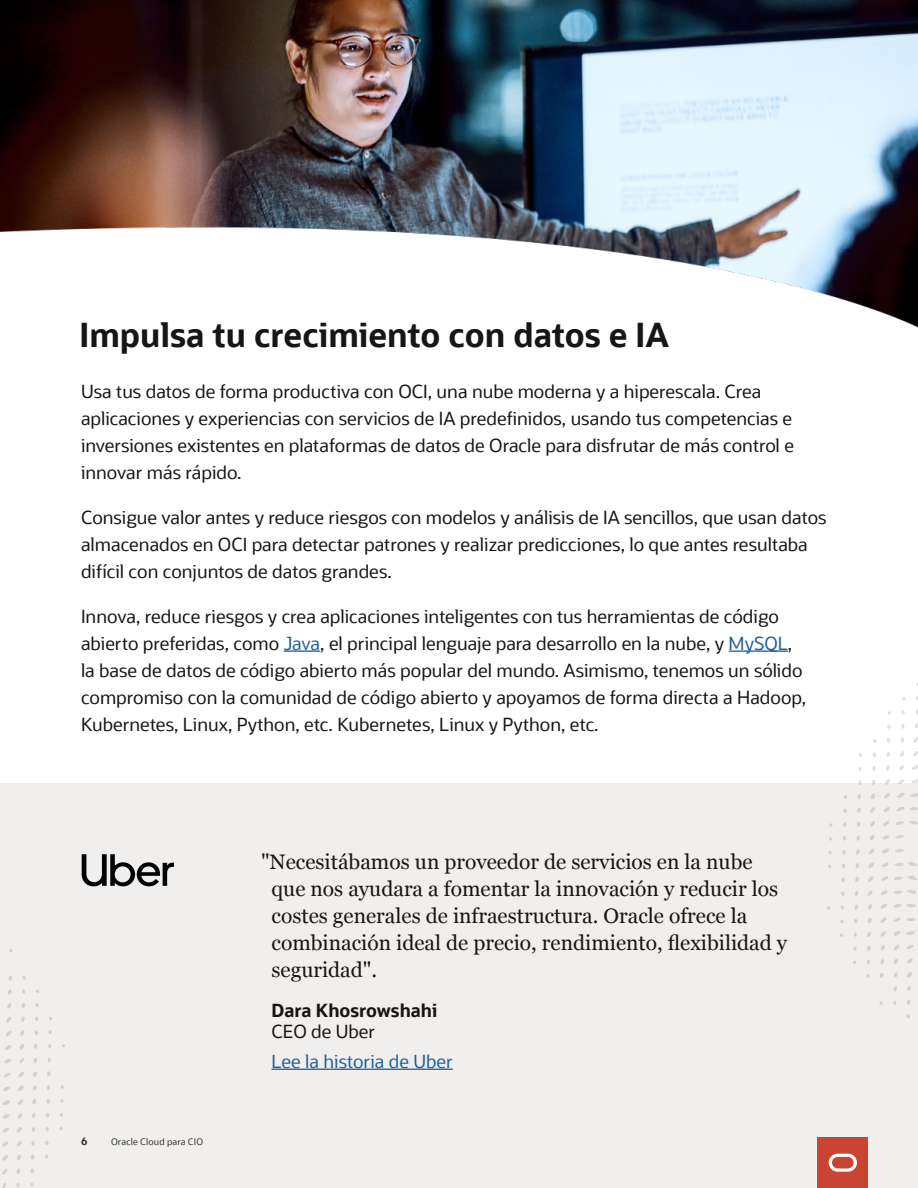
<style>
.page{position:relative;width:918px;height:1188px;background:#fff}
.page>*{position:absolute;margin:0;border:0;box-sizing:border-box;transform-origin:0 0}
.A__Subhead_chapters{font:700 33px "Oracle Sans";color:#171615}
.Component_Body_Quote_Small{font:21px/27px "Georgia";color:#171615}
.A__Body_Text{font:18px/27px "Oracle Sans";color:#171615}
.Component_Quote_Title{font:18px/30px "Oracle Sans";color:#215e9e}
.Component_Quote_Name{font:700 18px "Oracle Sans";color:#171615}
.t1{font:700 10.5px "Oracle Sans";color:#333}
.t2{font:9px "Oracle Sans";letter-spacing:.025em;color:#333}
.s1{color:#215e9e}
.s2{color:#171615}
</style>
<div class="page">
<div style="left:0;top:783px;width:918px;height:405px;background:#f1efed"></div>
<hr style="left:272px;top:1069px;width:181px;height:1px;background:#215e9e">
<svg style="left:82px;top:854px;width:92px;height:32px"></svg>
<img style="left:0;top:0;width:918px;height:328px">
<svg style="left:907px;top:918px;width:9px;height:3px"></svg>
<svg style="left:896px;top:821px;width:22px;height:4px"></svg>
<svg style="left:881px;top:890px;width:36px;height:5px"></svg>
<svg style="left:911px;top:779px;width:7px;height:4px"></svg>
<svg style="left:882px;top:848px;width:22px;height:6px"></svg>
<svg style="left:894px;top:918px;width:7px;height:4px"></svg>
<svg style="left:882px;top:835px;width:22px;height:5px"></svg>
<svg style="left:906px;top:945px;width:8px;height:4px"></svg>
<svg style="left:883px;top:807px;width:35px;height:5px"></svg>
<svg style="left:881px;top:876px;width:36px;height:5px"></svg>
<svg style="left:882px;top:862px;width:36px;height:5px"></svg>
<svg style="left:868px;top:862px;width:6px;height:6px"></svg>
<svg style="left:881px;top:903px;width:35px;height:6px"></svg>
<svg style="left:884px;top:793px;width:34px;height:6px"></svg>
<svg style="left:893px;top:931px;width:22px;height:5px"></svg>
<svg style="left:907px;top:958px;width:6px;height:6px"></svg>
<svg style="left:898px;top:779px;width:6px;height:5px"></svg>
<svg style="left:868px;top:904px;width:4px;height:6px"></svg>
<svg style="left:883px;top:821px;width:7px;height:5px"></svg>
<svg style="left:912px;top:765px;width:6px;height:5px"></svg>
<svg style="left:913px;top:751px;width:5px;height:6px"></svg>
<svg style="left:899px;top:765px;width:5px;height:6px"></svg>
<svg style="left:870px;top:821px;width:5px;height:6px"></svg>
<svg style="left:880px;top:917px;width:7px;height:6px"></svg>
<svg style="left:894px;top:945px;width:5px;height:5px"></svg>
<svg style="left:907px;top:972px;width:5px;height:6px"></svg>
<svg style="left:868px;top:876px;width:6px;height:6px"></svg>
<svg style="left:868px;top:890px;width:5px;height:6px"></svg>
<svg style="left:894px;top:958px;width:4px;height:6px"></svg>
<svg style="left:881px;top:931px;width:5px;height:6px"></svg>
<svg style="left:869px;top:835px;width:6px;height:5px"></svg>
<svg style="left:869px;top:849px;width:5px;height:5px"></svg>
<svg style="left:914px;top:737px;width:4px;height:6px"></svg>
<svg style="left:900px;top:751px;width:4px;height:6px"></svg>
<svg style="left:871px;top:793px;width:4px;height:6px"></svg>
<svg style="left:885px;top:779px;width:5px;height:6px"></svg>
<svg style="left:886px;top:765px;width:4px;height:6px"></svg>
<svg style="left:870px;top:807px;width:5px;height:6px"></svg>
<svg style="left:907px;top:986px;width:4px;height:5px"></svg>
<svg style="left:856px;top:849px;width:4px;height:6px"></svg>
<svg style="left:867px;top:918px;width:5px;height:5px"></svg>
<svg style="left:855px;top:877px;width:4px;height:5px"></svg>
<svg style="left:881px;top:945px;width:4px;height:6px"></svg>
<svg style="left:856px;top:835px;width:4px;height:6px"></svg>
<svg style="left:872px;top:780px;width:4px;height:5px"></svg>
<svg style="left:855px;top:863px;width:4px;height:5px"></svg>
<svg style="left:893px;top:986px;width:4px;height:5px"></svg>
<svg style="left:857px;top:808px;width:4px;height:5px"></svg>
<svg style="left:900px;top:737px;width:4px;height:6px"></svg>
<svg style="left:915px;top:723px;width:3px;height:6px"></svg>
<svg style="left:880px;top:973px;width:4px;height:5px"></svg>
<svg style="left:867px;top:946px;width:4px;height:5px"></svg>
<svg style="left:855px;top:891px;width:4px;height:5px"></svg>
<svg style="left:867px;top:932px;width:4px;height:5px"></svg>
<svg style="left:857px;top:822px;width:3px;height:5px"></svg>
<svg style="left:854px;top:918px;width:4px;height:6px"></svg>
<svg style="left:880px;top:959px;width:4px;height:5px"></svg>
<svg style="left:858px;top:794px;width:3px;height:5px"></svg>
<svg style="left:894px;top:972px;width:4px;height:6px"></svg>
<svg style="left:854px;top:905px;width:4px;height:5px"></svg>
<svg style="left:842px;top:850px;width:4px;height:5px"></svg>
<svg style="left:907px;top:1000px;width:4px;height:5px"></svg>
<svg style="left:872px;top:766px;width:4px;height:5px"></svg>
<svg style="left:886px;top:752px;width:4px;height:5px"></svg>
<svg style="left:842px;top:864px;width:3px;height:4px"></svg>
<svg style="left:843px;top:809px;width:4px;height:4px"></svg>
<svg style="left:843px;top:822px;width:4px;height:5px"></svg>
<svg style="left:841px;top:877px;width:4px;height:5px"></svg>
<svg style="left:841px;top:891px;width:4px;height:5px"></svg>
<svg style="left:901px;top:710px;width:4px;height:5px"></svg>
<svg style="left:887px;top:725px;width:4px;height:4px"></svg>
<svg style="left:873px;top:739px;width:4px;height:4px"></svg>
<svg style="left:843px;top:836px;width:3px;height:5px"></svg>
<svg style="left:901px;top:724px;width:4px;height:5px"></svg>
<svg style="left:858px;top:767px;width:4px;height:4px"></svg>
<svg style="left:873px;top:752px;width:3px;height:5px"></svg>
<svg style="left:887px;top:738px;width:3px;height:5px"></svg>
<svg style="left:906px;top:1014px;width:4px;height:4px"></svg>
<svg style="left:858px;top:780px;width:4px;height:5px"></svg>
<svg style="left:893px;top:1001px;width:4px;height:4px"></svg>
<svg style="left:866px;top:974px;width:4px;height:4px"></svg>
<svg style="left:853px;top:947px;width:4px;height:4px"></svg>
<svg style="left:867px;top:960px;width:3px;height:4px"></svg>
<svg style="left:854px;top:932px;width:3px;height:5px"></svg>
<svg style="left:840px;top:919px;width:4px;height:4px"></svg>
<svg style="left:879px;top:1001px;width:4px;height:4px"></svg>
<svg style="left:829px;top:823px;width:4px;height:4px"></svg>
<svg style="left:4px;top:1059px;width:7px;height:5px"></svg>
<svg style="left:3px;top:1100px;width:7px;height:5px"></svg>
<svg style="left:3px;top:1114px;width:7px;height:5px"></svg>
<svg style="left:2px;top:1141px;width:7px;height:6px"></svg>
<svg style="left:4px;top:1073px;width:7px;height:5px"></svg>
<svg style="left:3px;top:1086px;width:8px;height:5px"></svg>
<svg style="left:18px;top:1085px;width:6px;height:6px"></svg>
<svg style="left:5px;top:1045px;width:6px;height:5px"></svg>
<svg style="left:2px;top:1155px;width:6px;height:6px"></svg>
<svg style="left:20px;top:1044px;width:4px;height:6px"></svg>
<svg style="left:2px;top:1127px;width:7px;height:6px"></svg>
<svg style="left:17px;top:1127px;width:5px;height:6px"></svg>
<svg style="left:6px;top:1030px;width:6px;height:6px"></svg>
<svg style="left:19px;top:1072px;width:5px;height:5px"></svg>
<svg style="left:19px;top:1058px;width:5px;height:5px"></svg>
<svg style="left:6px;top:1017px;width:5px;height:6px"></svg>
<svg style="left:17px;top:1113px;width:6px;height:6px"></svg>
<svg style="left:17px;top:1099px;width:6px;height:6px"></svg>
<svg style="left:17px;top:1154px;width:4px;height:6px"></svg>
<svg style="left:2px;top:1169px;width:5px;height:6px"></svg>
<svg style="left:2px;top:1183px;width:4px;height:5px"></svg>
<svg style="left:17px;top:1141px;width:5px;height:6px"></svg>
<svg style="left:32px;top:1099px;width:4px;height:6px"></svg>
<svg style="left:20px;top:1030px;width:5px;height:6px"></svg>
<svg style="left:33px;top:1071px;width:4px;height:6px"></svg>
<svg style="left:7px;top:1003px;width:4px;height:6px"></svg>
<svg style="left:32px;top:1113px;width:4px;height:5px"></svg>
<svg style="left:16px;top:1169px;width:4px;height:5px"></svg>
<svg style="left:33px;top:1085px;width:4px;height:6px"></svg>
<svg style="left:31px;top:1141px;width:4px;height:5px"></svg>
<svg style="left:8px;top:976px;width:4px;height:5px"></svg>
<svg style="left:21px;top:1003px;width:4px;height:5px"></svg>
<svg style="left:33px;top:1058px;width:4px;height:5px"></svg>
<svg style="left:21px;top:1016px;width:4px;height:6px"></svg>
<svg style="left:32px;top:1127px;width:3px;height:5px"></svg>
<svg style="left:34px;top:1030px;width:4px;height:5px"></svg>
<svg style="left:8px;top:989px;width:4px;height:6px"></svg>
<svg style="left:31px;top:1155px;width:4px;height:5px"></svg>
<svg style="left:34px;top:1044px;width:4px;height:5px"></svg>
<svg style="left:46px;top:1099px;width:4px;height:5px"></svg>
<svg style="left:16px;top:1183px;width:4px;height:5px"></svg>
<svg style="left:47px;top:1085px;width:3px;height:5px"></svg>
<svg style="left:45px;top:1141px;width:4px;height:4px"></svg>
<svg style="left:46px;top:1127px;width:3px;height:4px"></svg>
<svg style="left:47px;top:1071px;width:4px;height:5px"></svg>
<svg style="left:46px;top:1113px;width:3px;height:5px"></svg>
<svg style="left:30px;top:1183px;width:4px;height:4px"></svg>
<svg style="left:30px;top:1169px;width:4px;height:4px"></svg>
<svg style="left:35px;top:1003px;width:4px;height:4px"></svg>
<svg style="left:22px;top:989px;width:3px;height:5px"></svg>
<svg style="left:35px;top:1017px;width:3px;height:4px"></svg>
<svg style="left:48px;top:1030px;width:4px;height:4px"></svg>
<svg style="left:60px;top:1099px;width:4px;height:4px"></svg>
<hr style="left:284px;top:650px;width:36px;height:2px;background:#215e9e">
<hr style="left:729px;top:650px;width:59px;height:2px;background:#215e9e">
<div style="left:818px;top:1137px;width:50px;height:51px;background:#c84534"></div>
<svg style="left:829px;top:1154px;width:28px;height:18px"></svg>
<p class="A__Subhead_chapters" style="left:80px;top:314px;width:591px">Impulsa tu crecimiento con datos e IA</p>
<p class="A__Body_Text" style="left:81px;top:378px;width:714px">Usa tus datos de forma productiva con OCI, una nube moderna y a hiperescala. Crea aplicaciones y experiencias con servicios de IA predefinidos, usando tus competencias e inversiones existentes en plataformas de datos de Oracle para disfrutar de más control e innovar más rápido.</p>
<p class="A__Body_Text" style="left:81px;top:504px;width:747px">Consigue valor antes y reduce riesgos con modelos y análisis de IA sencillos, que usan datos almacenados en OCI para detectar patrones y realizar predicciones, lo que antes resultaba difícil con conjuntos de datos grandes.</p>
<p class="A__Body_Text" style="left:81px;top:603px;width:727px">Innova, reduce riesgos y crea aplicaciones inteligentes con tus herramientas de código abierto preferidas, como <span class="s1">Java</span>, el principal lenguaje para desarrollo en la nube, y <span class="s1">MySQL</span>, la base de datos de código abierto más popular del mundo. Asimismo, tenemos un sólido compromiso con la comunidad de código abierto y apoyamos de forma directa a Hadoop, Kubernetes, Linux, Python, etc. Kubernetes, Linux y Python, etc.</p>
<p class="t1" style="left:81px;top:1135px;width:8px">6</p>
<p class="t2" style="left:111px;top:1137px;width:94px">Oracle Cloud para CIO</p>
<p class="Component_Body_Quote_Small" style="left:272px;top:848px;width:517px;text-indent:-10px">"Necesitábamos un proveedor de servicios en la nube que nos ayudara a fomentar la innovación y reducir los costes generales de infraestructura. Oracle ofrece la combinación ideal de precio, rendimiento, flexibilidad y seguridad".</p>
<p class="Component_Quote_Name" style="left:272px;top:999px;width:167px">Dara Khosrowshahi</p>
<p class="Component_Quote_Title" style="left:272px;top:1017px;width:183px"><span class="s2">CEO de Uber<br></span>Lee la historia de Uber</p>
</div>
